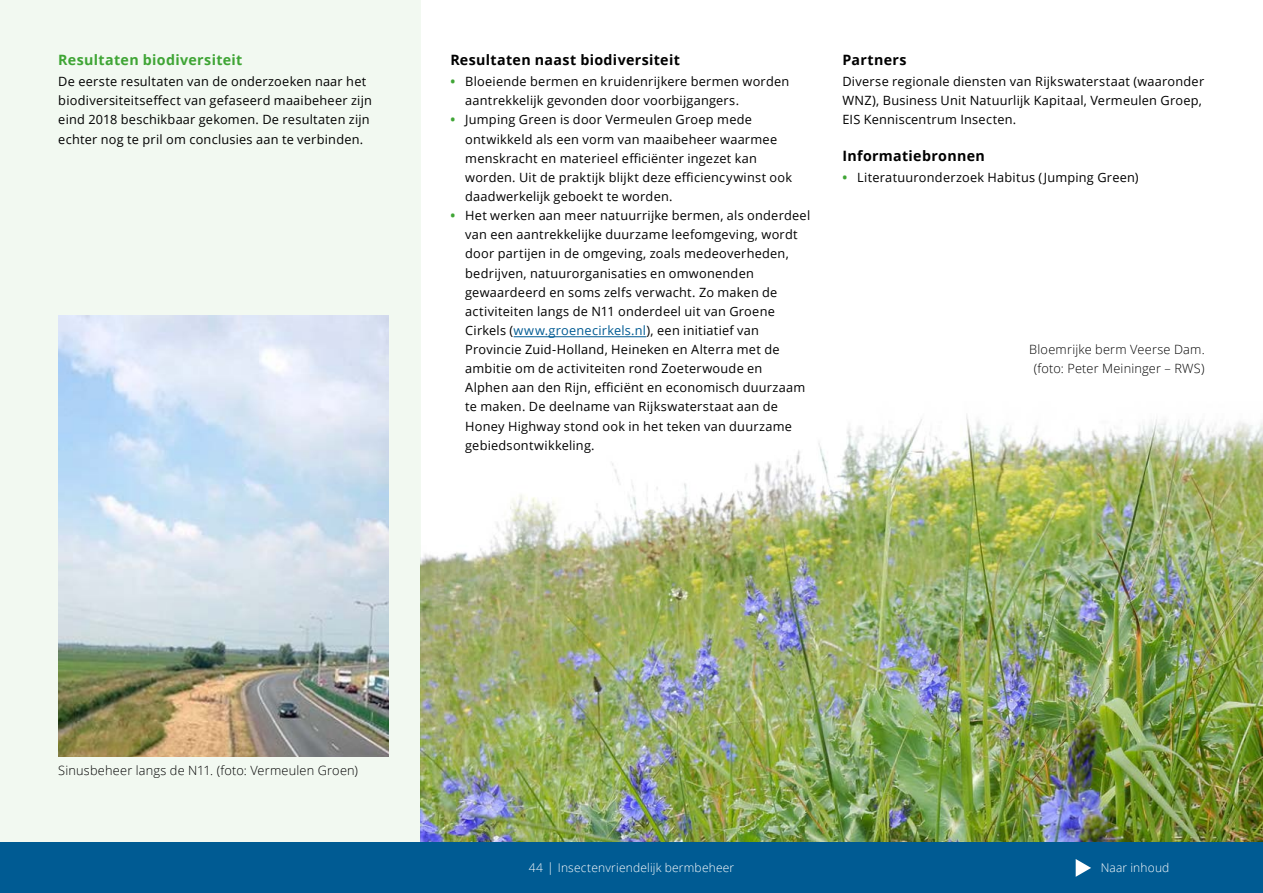
<style>
.page{position:relative;width:1263px;height:893px;background:#fff}
.page>*{position:absolute;margin:0;border:0;box-sizing:border-box;transform-origin:0 0}
.t1{font:700 14.25px "Open Sans";letter-spacing:.025em;color:#000}
.t2{font:700 14.25px "Open Sans";letter-spacing:.025em;color:#3fa535}
.t3{font:12.75px/19.2px "Open Sans";letter-spacing:.02em;color:#000}
.t4{font:300 12.75px/19.2px "Open Sans";letter-spacing:.015em;color:#000;text-align:center}
.t5{font:300 12px "Open Sans";letter-spacing:.015em;color:#fff}
.s1{font-weight:700;color:#3fa535}
.s2{color:#005b93}
.s3{font-family:"Universal Greekwith Math Pi";font-weight:400}
</style>
<div class="page">
<div style="left:0;top:842px;width:1263px;height:51px;background:#005b93"></div>
<img style="left:421px;top:336px;width:842px;height:506px">
<hr style="left:513px;top:336px;width:133px;height:1px;background:#005b93">
<div style="left:0;top:0;width:421px;height:842px;background:#f2f9f1"></div>
<img style="left:58px;top:316px;width:331px;height:440px">
<svg style="left:1076px;top:859px;width:15px;height:18px"></svg>
<p class="t2" style="left:58px;top:50px;width:186px">Resultaten biodiversiteit</p>
<p class="t3" style="left:58px;top:72px;width:315px">De eerste resultaten van de onderzoeken naar het biodiversiteitseffect van gefaseerd maaibeheer zijn eind 2018 beschikbaar gekomen. De resultaten zijn echter nog te pril om conclusies aan te verbinden.</p>
<p class="t1" style="left:450px;top:50px;width:231px">Resultaten naast biodiversiteit</p>
<p class="t3" style="left:465px;top:72px;width:326px;text-indent:-15px"><span class="s1">•</span> Bloeiende bermen en kruidenrijkere bermen worden aantrekkelijk gevonden door voorbijgangers.</p>
<p class="t3" style="left:465px;top:110px;width:328px;text-indent:-15px"><span class="s1">•</span> Jumping Green is door Vermeulen Groep mede ontwikkeld als een vorm van maaibeheer waarmee menskracht en materieel efficiënter ingezet kan worden. Uit de praktijk blijkt deze efficiencywinst ook daadwerkelijk geboekt te worden.</p>
<p class="t3" style="left:465px;top:206px;width:346px;text-indent:-15px"><span class="s1">•</span> Het werken aan meer natuurrijke bermen, als onderdeel van een aantrekkelijke duurzame leefomgeving, wordt door partijen in de omgeving, zoals medeoverheden, bedrijven, natuurorganisaties en omwonenden gewaardeerd en soms zelfs verwacht. Zo maken de activiteiten langs de N11 onderdeel uit van Groene Cirkels (<span class="s2">www.groenecirkels.nl</span>), een initiatief van Provincie Zuid-Holland, Heineken en Alterra met de ambitie om de activiteiten rond Zoeterwoude en<br>Alphen aan den Rijn, efficiënt en economisch duurzaam te maken. De deelname van Rijkswaterstaat aan de Honey Highway stond ook in het teken van duurzame gebiedsontwikkeling.</p>
<p class="t1" style="left:842px;top:50px;width:66px">Partners</p>
<p class="t3" style="left:842px;top:72px;width:363px">Diverse regionale diensten van Rijkswaterstaat (waaronder<br>WNZ), Business Unit Natuurlijk Kapitaal, Vermeulen Groep,<br>EIS Kenniscentrum Insecten.</p>
<p class="t1" style="left:842px;top:146px;width:144px">Informatiebronnen</p>
<p class="t3" style="left:842px;top:167px;width:298px"><span class="s1">•</span> Literatuuronderzoek Habitus (Jumping Green)</p>
<p class="t4" style="left:1029px;top:339px;width:177px">Bloemrijke berm Veerse Dam. (foto: Peter Meininger – RWS)</p>
<p class="t4" style="left:58px;top:760px;width:301px">Sinusbeheer langs de N11. (foto: Vermeulen Groen)</p>
<p class="t5" style="left:529px;top:859px;width:207px">44 <span class="s3">_</span> Insectenvriendelijk bermbeheer</p>
<p class="t5" style="left:1101px;top:859px;width:70px">Naar inhoud</p>
</div>
